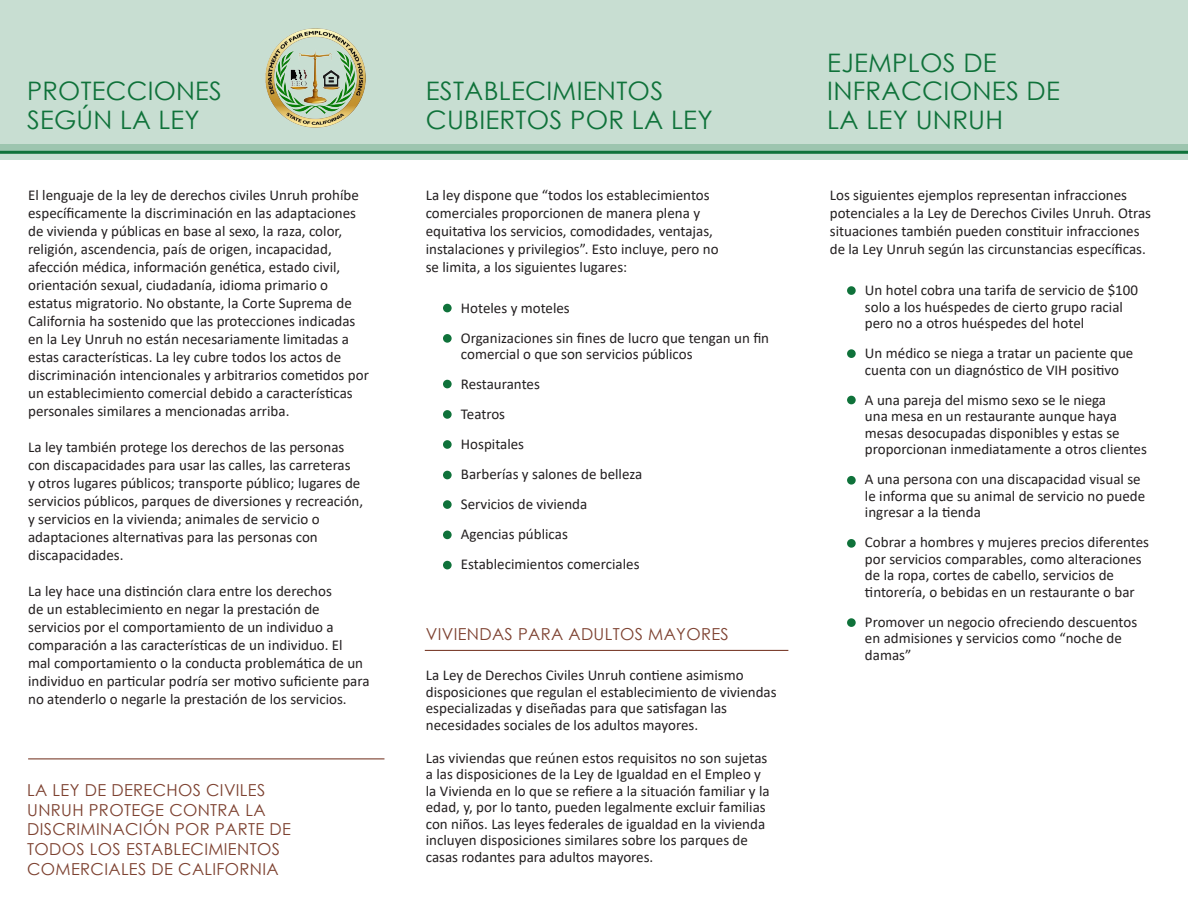
<style>
.page{position:relative;width:1188px;height:918px;background:#fff}
.page>*{position:absolute;margin:0;border:0;box-sizing:border-box;transform-origin:0 0}
.t1{font:25.5px/28.5px "Century Gothic";letter-spacing:.01em;color:#0f723a}
.t2{font:16.5px/19.8px "Century Gothic";letter-spacing:.02em;color:#7d4130}
.t3{font:15px/18px "Calibri";color:#231f20}
</style>
<div class="page">
<div style="left:0;top:144px;width:1188px;height:16px;background:#c8ded2"></div>
<div style="left:0;top:0;width:1188px;height:151px;background:#c8ded2"></div>
<hr style="left:0;top:151px;width:1188px;height:3px;background:#0f723a">
<img style="left:265px;top:28px;width:100px;height:100px">
<div style="left:443px;top:304px;width:9px;height:8px;background:#0f723a;border-radius:50%"></div>
<div style="left:847px;top:286px;width:9px;height:9px;background:#0f723a;border-radius:50%"></div>
<div style="left:443px;top:334px;width:9px;height:9px;background:#0f723a;border-radius:50%"></div>
<div style="left:847px;top:349px;width:9px;height:9px;background:#0f723a;border-radius:50%"></div>
<div style="left:443px;top:380px;width:9px;height:8px;background:#0f723a;border-radius:50%"></div>
<div style="left:847px;top:396px;width:9px;height:8px;background:#0f723a;border-radius:50%"></div>
<div style="left:443px;top:410px;width:9px;height:9px;background:#0f723a;border-radius:50%"></div>
<div style="left:847px;top:476px;width:9px;height:9px;background:#0f723a;border-radius:50%"></div>
<div style="left:847px;top:539px;width:9px;height:9px;background:#0f723a;border-radius:50%"></div>
<div style="left:847px;top:618px;width:9px;height:9px;background:#0f723a;border-radius:50%"></div>
<div style="left:443px;top:440px;width:9px;height:9px;background:#0f723a;border-radius:50%"></div>
<div style="left:443px;top:471px;width:9px;height:8px;background:#0f723a;border-radius:50%"></div>
<div style="left:443px;top:500px;width:9px;height:9px;background:#0f723a;border-radius:50%"></div>
<div style="left:443px;top:531px;width:9px;height:8px;background:#0f723a;border-radius:50%"></div>
<div style="left:443px;top:561px;width:9px;height:8px;background:#0f723a;border-radius:50%"></div>
<hr style="left:425px;top:650px;width:363px;height:1px;background:#7d4130">
<hr style="left:28px;top:758px;width:356px;height:1px;background:#7d4130">
<p class="t1" style="left:27px;top:76px;width:196px">PROTECCIONES</p>
<p class="t1" style="left:27px;top:105px;width:174px">SEGÚN LA LEY</p>
<p class="t3" style="left:28px;top:186px;width:342px">El lenguaje de la ley de derechos civiles Unruh prohíbe específicamente la discriminación en las adaptaciones de vivienda y públicas en base al sexo, la raza, color, religión, ascendencia, país de origen, incapacidad, afección médica, información genética, estado civil, orientación sexual, ciudadanía, idioma primario o estatus migratorio. No obstante, la Corte Suprema de California ha sostenido que las protecciones indicadas en la Ley Unruh no están necesariamente limitadas a estas características. La ley cubre todos los actos de discriminación intencionales y arbitrarios cometidos por un establecimiento comercial debido a características personales similares a mencionadas arriba.</p>
<p class="t3" style="left:28px;top:438px;width:337px">La ley también protege los derechos de las personas con discapacidades para usar las calles, las carreteras<br>y otros lugares públicos; transporte público; lugares de servicios públicos, parques de diversiones y recreación, y servicios en la vivienda; animales de servicio o adaptaciones alternativas para las personas con discapacidades.</p>
<p class="t3" style="left:28px;top:582px;width:307px">La ley hace una distinción clara entre los derechos de un establecimiento en negar la prestación de servicios por el comportamiento de un individuo a</p>
<p class="t3" style="left:28px;top:636px;width:343px">comparación a las características de un individuo. El<br>mal comportamiento o la conducta problemática de un individuo en particular podría ser motivo suficiente para no atenderlo o negarle la prestación de los servicios.</p>
<p class="t2" style="left:27px;top:780px;width:265px">LA LEY DE DERECHOS CIVILES<br>UNRUH PROTEGE CONTRA LA<br>DISCRIMINACIÓN POR PARTE DE<br>TODOS LOS ESTABLECIMIENTOS<br>COMERCIALES DE CALIFORNIA</p>
<p class="t1" style="left:426px;top:77px;width:288px">ESTABLECIMIENTOS<br>CUBIERTOS POR LA LEY</p>
<p class="t3" style="left:426px;top:185px;width:294px">La ley dispone que “todos los establecimientos comerciales proporcionen de manera plena y equitativa los servicios, comodidades, ventajas, instalaciones y privilegios”. Esto incluye, pero no se limita, a los siguientes lugares:</p>
<p class="t3" style="left:461px;top:298px;width:110px">Hoteles y moteles</p>
<p class="t3" style="left:461px;top:329px;width:310px;line-height:16.5px">Organizaciones sin fines de lucro que tengan un fin comercial o que son servicios públicos</p>
<p class="t3" style="left:461px;top:375px;width:80px">Restaurantes</p>
<p class="t3" style="left:461px;top:405px;width:46px">Teatros</p>
<p class="t3" style="left:461px;top:435px;width:65px">Hospitales</p>
<p class="t3" style="left:461px;top:465px;width:183px">Barberías y salones de belleza</p>
<p class="t3" style="left:461px;top:495px;width:128px">Servicios de vivienda</p>
<p class="t3" style="left:461px;top:525px;width:108px">Agencias públicas</p>
<p class="t3" style="left:461px;top:555px;width:180px">Establecimientos comerciales</p>
<p class="t2" style="left:426px;top:624px;width:304px">VIVIENDAS PARA ADULTOS MAYORES</p>
<p class="t3" style="left:426px;top:667px;width:352px;line-height:16.5px">La Ley de Derechos Civiles Unruh contiene asimismo disposiciones que regulan el establecimiento de viviendas especializadas y diseñadas para que satisfagan las necesidades sociales de los adultos mayores.</p>
<p class="t3" style="left:426px;top:749px;width:345px;line-height:16.5px">Las viviendas que reúnen estos requisitos no son sujetas a las disposiciones de la Ley de Igualdad en el Empleo y la Vivienda en lo que se refiere a la situación familiar y la edad, y, por lo tanto, pueden legalmente excluir familias con niños. Las leyes federales de igualdad en la vivienda incluyen disposiciones similares sobre los parques de casas rodantes para adultos mayores.</p>
<p class="t1" style="left:827px;top:48px;width:234px">EJEMPLOS DE<br>INFRACCIONES DE</p>
<p class="t1" style="left:827px;top:105px;width:177px">LA LEY UNRUH</p>
<p class="t3" style="left:830px;top:185px;width:323px">Los siguientes ejemplos representan infracciones potenciales a la Ley de Derechos Civiles Unruh. Otras situaciones también pueden constituir infracciones de la Ley Unruh según las circunstancias específicas.</p>
<p class="t3" style="left:865px;top:282px;width:275px;line-height:16.5px">Un hotel cobra una tarifa de servicio de $100 solo a los huéspedes de cierto grupo racial pero no a otros huéspedes del hotel</p>
<p class="t3" style="left:865px;top:345px;width:270px;line-height:16.5px">Un médico se niega a tratar un paciente que cuenta con un diagnóstico de VIH positivo</p>
<p class="t3" style="left:865px;top:391px;width:283px;line-height:16.5px">A una pareja del mismo sexo se le niega<br>una mesa en un restaurante aunque haya mesas desocupadas disponibles y estas se proporcionan inmediatamente a otros clientes</p>
<p class="t3" style="left:865px;top:471px;width:282px;line-height:16.5px">A una persona con una discapacidad visual se le informa que su animal de servicio no puede ingresar a la tienda</p>
<p class="t3" style="left:865px;top:534px;width:286px;line-height:16.5px">Cobrar a hombres y mujeres precios diferentes por servicios comparables, como alteraciones de la ropa, cortes de cabello, servicios de tintorería, o bebidas en un restaurante o bar</p>
<p class="t3" style="left:865px;top:613px;width:274px;line-height:16.5px">Promover un negocio ofreciendo descuentos en admisiones y servicios como “noche de damas”</p>
</div>
